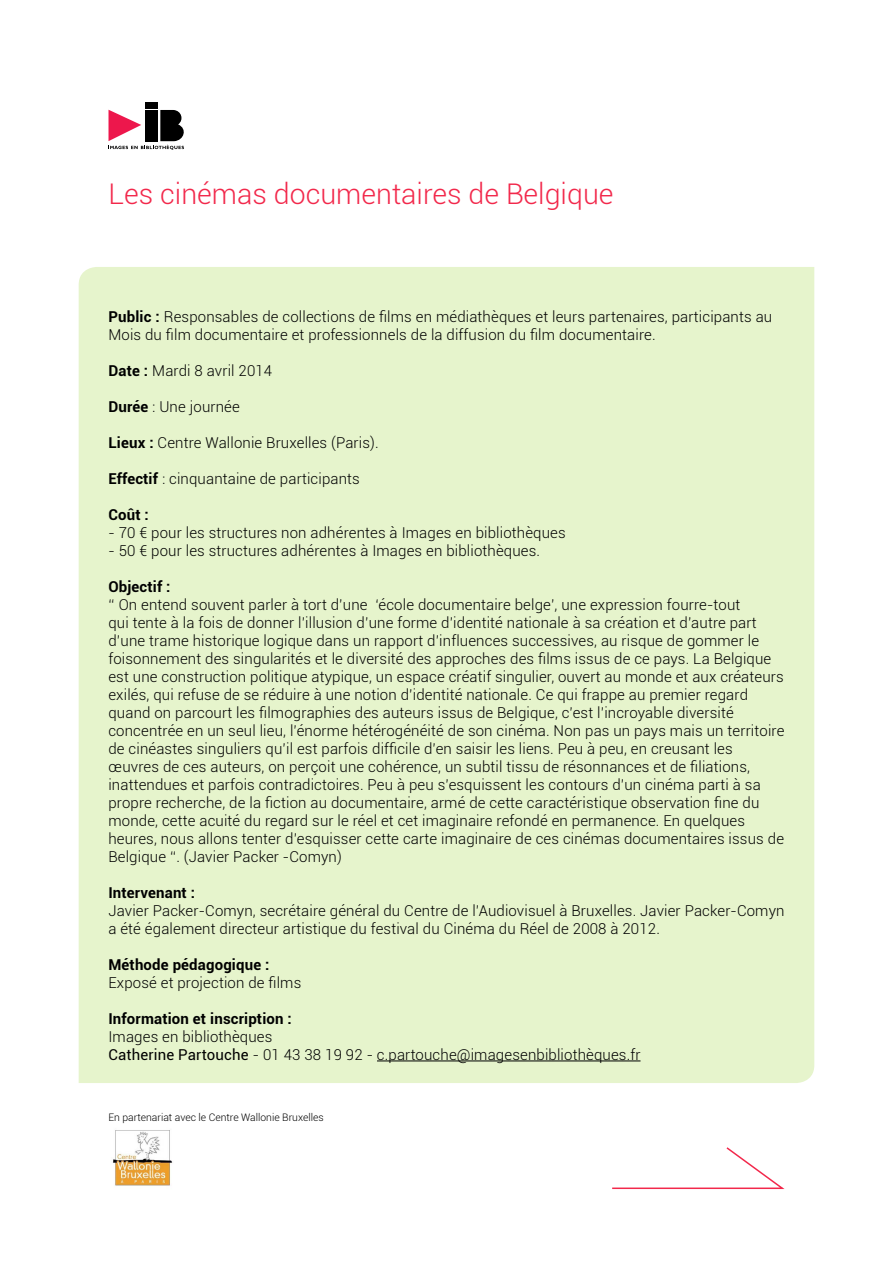
<style>
.page{position:relative;width:893px;height:1263px;background:#fff}
.page>*{position:absolute;margin:0;border:0;box-sizing:border-box;transform-origin:0 0}
.t1{font:300 28.5px "Roboto";color:#f2284b}
.t2{font:300 15px/18px "Roboto";letter-spacing:.01em;color:#000}
.t3{font:700 15px "Roboto";letter-spacing:.01em;color:#000}
.t4{font:300 10.35px "Roboto";color:#000}
.s1{font-weight:700}
.s2{font-weight:400}
</style>
<div class="page">
<div style="left:79px;top:267px;width:735px;height:816px;background:#e6f4cc"></div>
<hr style="left:377px;top:1060px;width:263px;height:1px;background:#000">
<svg style="left:612px;top:1147px;width:173px;height:42px"></svg>
<div style="left:145px;top:102px;width:13px;height:7px;background:#000"></div>
<svg style="left:108px;top:110px;width:76px;height:40px"></svg>
<img style="left:113px;top:1130px;width:60px;height:56px">
<h1 class="t1" style="left:108px;top:174px;width:507px">Les cinémas documentaires de Belgique</h1>
<p class="t2" style="left:108px;top:307px;width:665px"><span class="s1">Public :</span> Responsables de collections de films en médiathèques et leurs partenaires, participants au<br>Mois du film documentaire et professionnels de la diffusion du film documentaire.</p>
<p class="t2" style="left:108px;top:361px;width:165px"><span class="s1">Date :</span> Mardi 8 avril 2014</p>
<p class="t2" style="left:108px;top:397px;width:133px"><span class="s1">Durée</span> : Une journée</p>
<p class="t2" style="left:108px;top:433px;width:272px"><span class="s1">Lieux :</span> Centre Wallonie Bruxelles (Paris).</p>
<p class="t2" style="left:108px;top:469px;width:253px"><span class="s1">Effectif</span> : cinquantaine de participants</p>
<p class="t3" style="left:108px;top:504px;width:42px">Coût :</p>
<p class="t2" style="left:108px;top:523px;width:459px">- 70 € pour les structures non adhérentes à Images en bibliothèques</p>
<p class="t2" style="left:108px;top:541px;width:433px">- 50 € pour les structures adhérentes à Images en bibliothèques.</p>
<p class="t3" style="left:108px;top:576px;width:64px">Objectif :</p>
<p class="t2" style="left:108px;top:595px;width:677px">‘‘ On entend souvent parler à tort d’une ‘école documentaire belge’, une expression fourre-tout<br>qui tente à la fois de donner l’illusion d’une forme d’identité nationale à sa création et d’autre part d’une trame historique logique dans un rapport d’influences successives, au risque de gommer le foisonnement des singularités et le diversité des approches des films issus de ce pays. La Belgique est une construction politique atypique, un espace créatif singulier, ouvert au monde et aux créateurs exilés, qui refuse de se réduire à une notion d’identité nationale. Ce qui frappe au premier regard quand on parcourt les filmographies des auteurs issus de Belgique, c’est l’incroyable diversité concentrée en un seul lieu, l’énorme hétérogénéité de son cinéma. Non pas un pays mais un territoire de cinéastes singuliers qu’il est parfois difficile d’en saisir les liens. Peu à peu, en creusant les œuvres de ces auteurs, on perçoit une cohérence, un subtil tissu de résonnances et de filiations, inattendues et parfois contradictoires. Peu à peu s’esquissent les contours d’un cinéma parti à sa propre recherche, de la fiction au documentaire, armé de cette caractéristique observation fine du monde, cette acuité du regard sur le réel et cet imaginaire refondé en permanence. En quelques heures, nous allons tenter d’esquisser cette carte imaginaire de ces cinémas documentaires issus de Belgique ‘‘. (Javier Packer -Comyn)</p>
<p class="t3" style="left:108px;top:882px;width:88px">Intervenant :</p>
<p class="t2" style="left:108px;top:901px;width:678px">Javier Packer-Comyn, secrétaire général du Centre de l’Audiovisuel à Bruxelles. Javier Packer-Comyn a été également directeur artistique du festival du Cinéma du Réel de 2008 à 2012.</p>
<p class="t3" style="left:108px;top:954px;width:163px">Méthode pédagogique :</p>
<p class="t2" style="left:108px;top:973px;width:194px">Exposé et projection de films</p>
<p class="t3" style="left:108px;top:1008px;width:185px">Information et inscription :</p>
<p class="t2" style="left:108px;top:1027px;width:534px">Images en bibliothèques<br><span class="s2">Catherine Partouche</span> - 01 43 38 19 92 - c.partouche@imagesenbibliothèques.fr</p>
<p class="t4" style="left:108px;top:1110px;width:217px">En partenariat avec le Centre Wallonie Bruxelles</p>
</div>
